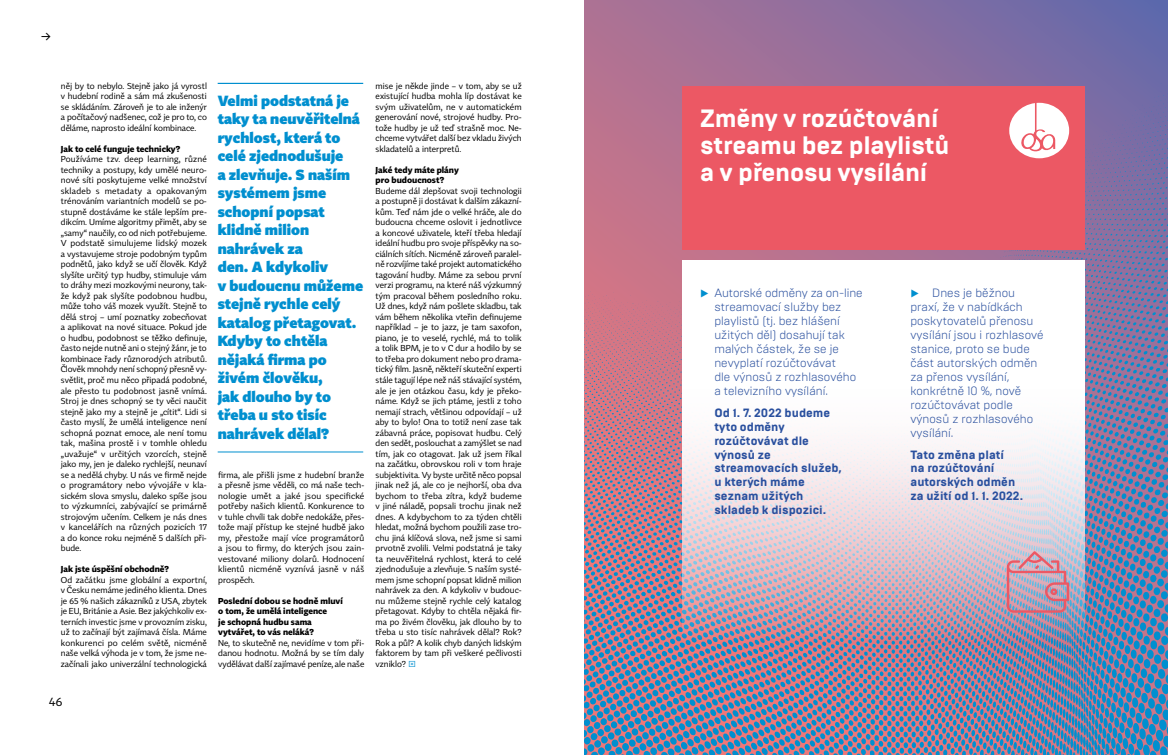
<style>
.page{position:relative;width:1168px;height:755px;background:#fff}
.page>*{position:absolute;margin:0;border:0;box-sizing:border-box;transform-origin:0 0}
.t1{font:800 25px/27px "Brutal Type W00";letter-spacing:-.01em;color:#fff}
.t2{font:900 14.5px/18.5px "Tabac Sans";color:#008fcf}
.t3{font:12.5px "Tabac Sans";color:#000}
.t4{font:300 12px/14px "Brutal Type W00";color:#294f9e}
.t5{font:800 12px/14px "Brutal Type W00";color:#294f9e}
.t6{font:12px "Tabac Sans";color:#000}
.t7{font:8.5px/10.5px "Tabac Sans";color:#000;text-align:justify}
.t8{font:700 8.5px/10.5px "Tabac Sans";color:#000}
.s1{color:#008fcf}
.s2{font-family:"Tabac Sans";font-weight:400;font-size:10px;color:#008fcf}
</style>
<div class="page">
<img style="left:584px;top:0;width:584px;height:754px">
<hr style="left:218px;top:83px;width:145px;height:1px;background:#008fcf">
<hr style="left:218px;top:451px;width:145px;height:1px;background:#008fcf">
<div style="left:682px;top:87px;width:402px;height:163px;background:#ec5864"></div>
<svg style="left:682px;top:260px;width:402px;height:389px"></svg>
<svg style="left:1007px;top:550px;width:62px;height:62px;background:#c09eb1"></svg>
<svg style="left:1009px;top:103px;width:60px;height:55px"></svg>
<h3 class="t3" style="left:41px;top:29px;width:11px">→</h3>
<p class="t7" style="left:61px;top:80px;width:148px">něj by to nebylo. Stejně jako já vyrostl v hudební rodině a sám má zkušenosti se skládáním. Zároveň je to ale inženýr a počítačový nadšenec, což je pro to, co děláme, naprosto ideální kombinace.</p>
<p class="t8" style="left:61px;top:143px;width:121px">Jak to celé funguje technicky?</p>
<p class="t7" style="left:61px;top:154px;width:148px">Používáme tzv. deep learning, různé techniky a postupy, kdy umělé neuro&shy;nové síti poskytujeme velké množství skladeb s metadaty a opakovaným trénováním variantních modelů se po&shy;stupně dostáváme ke stále lepším pre&shy;dikcím. Umíme algoritmy přimět, aby se „samy“ naučily, co od nich potřebujeme.<br>V podstatě simulujeme lidský mozek a vystavujeme stroje podobným typům podnětů, jako když se učí člověk. Když slyšíte určitý typ hudby, stimuluje vám to dráhy mezi mozkovými neurony, tak&shy;že když pak slyšíte podobnou hudbu, může toho váš mozek využít. Stejně to dělá stroj – umí poznatky zobecňovat a aplikovat na nové situace. Pokud jde o hudbu, podobnost se těžko definuje, často nejde nutně ani o stejný žánr, je to kombinace řady různorodých atributů.<br>Člověk mnohdy není schopný přesně vy&shy;světlit, proč mu něco připadá podobné, ale přesto tu podobnost jasně vnímá.<br>Stroj je dnes schopný se ty věci naučit stejně jako my a stejně je „cítit“. Lidi si často myslí, že umělá inteligence není schopná poznat emoce, ale není tomu tak, mašina prostě i v tomhle ohledu „uvažuje“ v určitých vzorcích, stejně jako my, jen je daleko rychlejší, neunaví se a nedělá chyby. U nás ve firmě nejde o programátory nebo vývojáře v kla&shy;sickém slova smyslu, daleko spíše jsou to výzkumníci, zabývající se primárně strojovým učením. Celkem je nás dnes v kancelářích na různých pozicích 17 a do konce roku nejméně 5 dalších při&shy;bude.</p>
<p class="t8" style="left:61px;top:563px;width:110px">Jak jste úspěšní obchodně?</p>
<p class="t7" style="left:61px;top:574px;width:148px">Od začátku jsme globální a exportní, v Česku nemáme jediného klienta. Dnes je 65 % našich zákazníků z USA, zbytek je EU, Británie a Asie. Bez jakýchkoliv ex&shy;terních investic jsme v provozním zisku, už to začínají být zajímavá čísla. Máme konkurenci po celém světě, nicméně naše velká výhoda je v tom, že jsme ne&shy;začínali jako univerzální technologická</p>
<p class="t2" style="left:218px;top:91px;width:147px">Velmi podstatná je taky ta neuvěřitelná rychlost, která to celé zjednodušuje<br>a zlevňuje. S naším systémem jsme schopní popsat klidně milion nahrávek za<br>den. A kdykoliv<br>v budoucnu můžeme stejně rychle celý katalog přetagovat.<br>Kdyby to chtěla nějaká firma po živém člověku,<br>jak dlouho by to třeba u sto tisíc nahrávek dělal?</p>
<p class="t7" style="left:218px;top:469px;width:148px">firma, ale přišli jsme z hudební branže a přesně jsme věděli, co má naše tech&shy;nologie umět a jaké jsou specifické potřeby našich klientů. Konkurence to v tuhle chvíli tak dobře nedokáže, přes&shy;tože mají přístup ke stejné hudbě jako my, přestože mají více programátorů a jsou to firmy, do kterých jsou zain&shy;vestované miliony dolarů. Hodnocení klientů nicméně vyznívá jasně v náš prospěch.</p>
<p class="t8" style="left:218px;top:595px;width:126px">Poslední dobou se hodně mluví o tom, že umělá inteligence<br>je schopná hudbu sama vytvářet, to vás neláká?</p>
<p class="t7" style="left:218px;top:637px;width:148px">Ne, to skutečně ne, nevidíme v tom při&shy;danou hodnotu. Možná by se tím daly vydělávat další zajímavé peníze, ale naše</p>
<p class="t7" style="left:376px;top:80px;width:148px">mise je někde jinde – v tom, aby se už existující hudba mohla líp dostávat ke svým uživatelům, ne v automatickém generování nové, strojové hudby. Pro&shy;tože hudby je už teď strašně moc. Ne&shy;chceme vytvářet další bez vkladu živých skladatelů a interpretů.</p>
<p class="t8" style="left:376px;top:164px;width:85px">Jaké tedy máte plány pro budoucnost?</p>
<p class="t7" style="left:376px;top:185px;width:148px">Budeme dál zlepšovat svoji technologii a postupně ji dostávat k dalším zákazní&shy;kům. Teď nám jde o velké hráče, ale do budoucna chceme oslovit i jednotlivce a koncové uživatele, kteří třeba hledají ideální hudbu pro svoje příspěvky na so&shy;ciálních sítích. Nicméně zároveň paralel&shy;ně rozvíjíme také projekt automatického tagování hudby. Máme za sebou první verzi programu, na které náš výzkumný tým pracoval během posledního roku.<br>Už dnes, když nám pošlete skladbu, tak vám během několika vteřin definujeme například – je to jazz, je tam saxofon, piano, je to veselé, rychlé, má to tolik a tolik BPM, je to v C dur a hodilo by se to třeba pro dokument nebo pro drama&shy;tický film. Jasně, někteří skuteční experti stále tagují lépe než náš stávající systém, ale je jen otázkou času, kdy je překo&shy;náme. Když se jich ptáme, jestli z toho nemají strach, většinou odpovídají – už aby to bylo! Ona to totiž není zase tak zábavná práce, popisovat hudbu. Celý den sedět, poslouchat a zamýšlet se nad tím, jak co otagovat. Jak už jsem říkal na začátku, obrovskou roli v tom hraje subjektivita. Vy byste určitě něco popsal jinak než já, ale co je nejhorší, oba dva bychom to třeba zítra, když budeme v jiné náladě, popsali trochu jinak než dnes. A kdybychom to za týden chtěli hledat, možná bychom použili zase tro&shy;chu jiná klíčová slova, než jsme si sami prvotně zvolili. Velmi podstatná je taky ta neuvěřitelná rychlost, která to celé zjednodušuje a zlevňuje. S naším systé&shy;mem jsme schopní popsat klidně milion nahrávek za den. A kdykoliv v budouc&shy;nu můžeme stejně rychle celý katalog přetagovat. Kdyby to chtěla nějaká fir&shy;ma po živém člověku, jak dlouho by to třeba u sto tisíc nahrávek dělal? Rok?<br>Rok a půl? A kolik chyb daných lidským faktorem by tam při veškeré pečlivosti vzniklo? <span class="s1">×</span></p>
<h3 class="t6" style="left:49px;top:693px;width:15px">46</h3>
<h1 class="t1" style="left:700px;top:105px;width:251px">Změny v rozúčtování streamu bez playlistů a v přenosu vysílání</h1>
<h3 class="t4" style="left:714px;top:285px;width:150px;text-indent:-14px"><span class="s2">▶</span> Autorské odměny za on-line streamovací služby bez playlistů (tj. bez hlášení užitých děl) dosahují tak malých částek, že se je nevyplatí rozúčtovávat<br>dle výnosů z rozhlasového a televizního vysílání.</h3>
<h3 class="t5" style="left:714px;top:405px;width:129px">Od 1. 7. 2022 budeme tyto odměny rozúčtovávat dle výnosů ze streamovacích služeb, u kterých máme seznam užitých skladeb k dispozici.</h3>
<h3 class="t4" style="left:910px;top:285px;width:135px"><span class="s2">▶</span> Dnes je běžnou praxí, že v nabídkách poskytovatelů přenosu vysílání jsou i rozhlasové stanice, proto se bude část autorských odměn za přenos vysílání, konkrétně 10 %, nově rozúčtovávat podle výnosů z rozhlasového vysílání.</h3>
<h3 class="t5" style="left:910px;top:447px;width:114px">Tato změna platí<br>na rozúčtování autorských odměn za užití od 1. 1. 2022.</h3>
</div>
